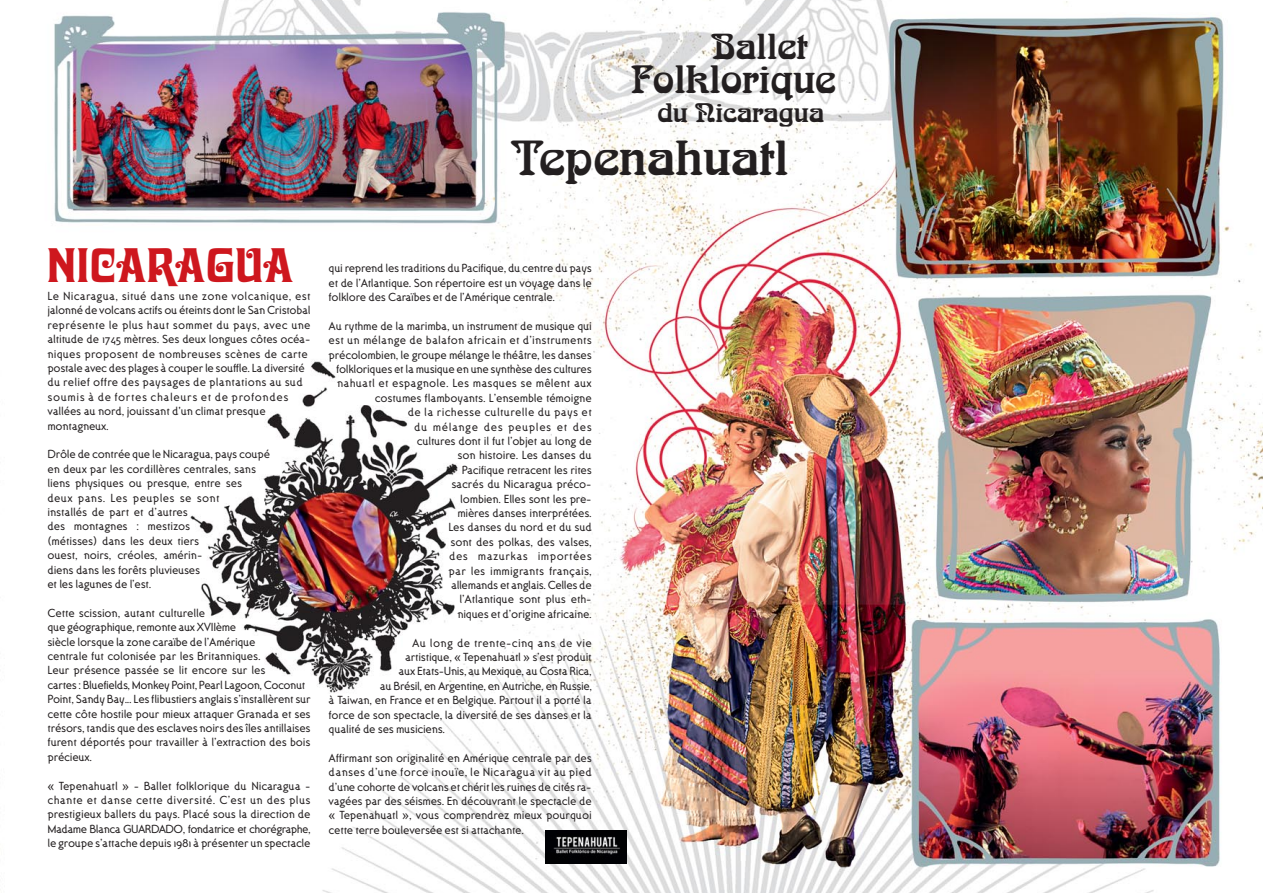
<style>
.page{position:relative;width:1263px;height:893px;background:#fff}
.page>*{position:absolute;margin:0;border:0;box-sizing:border-box;transform-origin:0 0}
.t1{font:48.15px "Arnold Boecklin";color:#231f20}
.t2{font:47.85px "Davida Bold BT";color:#ce171e}
.t3{font:38.7px "Arnold Boecklin";color:#231f20}
.t4{font:35.4px "Arnold Boecklin";color:#231f20}
.t5{font:26.1px "Arnold Boecklin";color:#231f20}
.t6{font:12px/14.4px "Ottomat";letter-spacing:-.02em;color:#231f20}
.t7{font:12px "Ottomat";letter-spacing:.025em;color:#231f20}
</style>
<div class="page">
<img style="left:54px;top:0;width:1209px;height:893px">
<img style="left:546px;top:830px;width:80px;height:33px">
<h3 class="t4" style="left:712px;top:34px;width:97px">Ballet</h3>
<h3 class="t3" style="left:631px;top:65px;width:206px">Folklorique</h3>
<h3 class="t5" style="left:657px;top:104px;width:168px">du Nicaragua</h3>
<h1 class="t1" style="left:512px;top:140px;width:278px">Tepenahuatl</h1>
<h2 class="t2" style="left:47px;top:238px;width:248px">NICARAGUA</h2>
<p class="t6" style="left:47px;top:290px;width:265px">Le Nicaragua, situé dans une zone volcanique, est jalonné de volcans actifs ou éteints dont le San Cristobal représente le plus haut sommet du pays, avec une altitude de 1745 mètres. Ses deux longues côtes océa&shy;niques proposent de nombreuses scènes de carte postale avec des plages à couper le souffle. La diversité du relief offre des paysages de plantations au sud soumis à de fortes chaleurs et de profondes vallées au nord, jouissant d'un climat presque montagneux.</p>
<p class="t6" style="left:47px;top:448px;width:224px">Drôle de contrée que le Nicaragua, pays coupé en deux par les cordillères centrales, sans liens physiques ou presque, entre ses deux pans. Les peuples se sont<br>installés de part et d’autres<br>des montagnes : mestizos<br>(métisses) dans les deux tiers<br>ouest, noirs, créoles, amérin-<br>diens dans les forêts pluvieuses<br>et les lagunes de l’est.</p>
<p class="t6" style="left:47px;top:607px;width:265px">Cette scission, autant culturelle<br>que géographique, remonte aux XVIIème<br>siècle lorsque la zone caraïbe de l’Amérique<br>centrale fut colonisée par les Britanniques.<br>Leur présence passée se lit encore sur les<br>cartes : Bluefields, Monkey Point, Pearl Lagoon, Coconut Point, Sandy Bay... Les flibustiers anglais s’installèrent sur cette côte hostile pour mieux attaquer Granada et ses trésors, tandis que des esclaves noirs des îles antillaises furent déportés pour travailler à l’extraction des bois précieux.</p>
<p class="t6" style="left:47px;top:780px;width:265px;text-align:justify">« Tepenahuatl » - Ballet folklorique du Nicaragua - chante et danse cette diversité. C’est un des plus prestigieux ballets du pays. Placé sous la direction de Madame Blanca GUARDADO, fondatrice et chorégraphe, le groupe s’attache depuis 1981 à présenter un spectacle</p>
<p class="t6" style="left:329px;top:262px;width:265px;text-align:justify">qui reprend les traditions du Pacifique, du centre du pays et de l’Atlantique. Son répertoire est un voyage dans le folklore des Caraïbes et de l’Amérique centrale.</p>
<p class="t6" style="left:329px;top:320px;width:265px;text-align:right">Au rythme de la marimba, un instrument de musique qui est un mélange de balafon africain et d’instruments précolombien, le groupe mélange le théâtre, les danses folkloriques et la musique en une synthèse des cultures nahuatl et espagnole. Les masques se mêlent aux costumes flamboyants. L’ensemble témoigne<br>de la richesse culturelle du pays et<br>du mélange des peuples et des<br>cultures dont il fut l’objet au long de<br>son histoire. Les danses du<br>Pacifique retracent les rites<br>sacrés du Nicaragua préco-<br>lombien. Elles sont les pre-<br>mières danses interprétées.<br>Les danses du nord et du sud<br>sont des polkas, des valses,<br>des mazurkas importées<br>par les immigrants français,<br>allemands et anglais. Celles de<br>l’Atlantique sont plus eth-<br>niques et d’origine africaine.</p>
<p class="t7" style="left:412px;top:638px;width:181px">Au long de trente-cinq ans de vie</p>
<p class="t6" style="left:405px;top:651px;width:188px">artistique, « Tepenahuatl » s’est produit</p>
<p class="t6" style="left:399px;top:665px;width:195px">aux Etats-Unis, au Mexique, au Costa Rica,</p>
<p class="t6" style="left:380px;top:680px;width:213px">au Brésil, en Argentine, en Autriche, en Russie,</p>
<p class="t6" style="left:329px;top:694px;width:265px">à Taiwan, en France et en Belgique. Partout il a porté la</p>
<p class="t6" style="left:329px;top:709px;width:265px">force de son spectacle, la diversité de ses danses et la</p>
<p class="t6" style="left:329px;top:723px;width:118px">qualité de ses musiciens.</p>
<p class="t6" style="left:329px;top:752px;width:265px;text-align:justify">Affirmant son originalité en Amérique centrale par des danses d’une force inouïe, le Nicaragua vit au pied d’une cohorte de volcans et chérit les ruines de cités ra&shy;vagées par des séismes. En découvrant le spectacle de « Tepenahuatl », vous comprendrez mieux pourquoi cette terre bouleversée est si attachante.</p>
</div>
